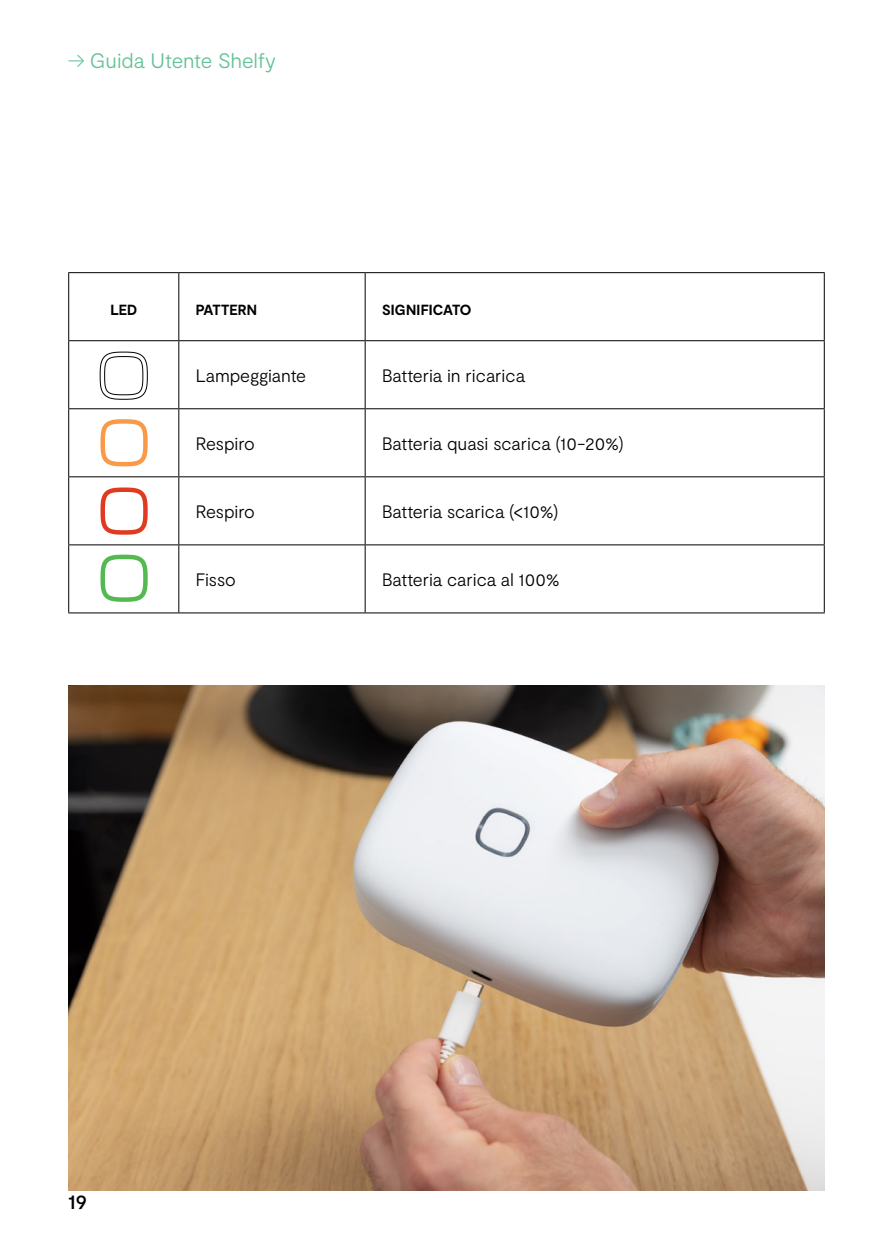
<style>
.page{position:relative;width:893px;height:1259px;background:#fff}
.page>*{position:absolute;margin:0;border:0;box-sizing:border-box;transform-origin:0 0}
.t1{font:300 21px "Moderat";letter-spacing:-.01em;color:#62c196}
.t2{font:500 21px "Moderat";color:#000}
.t3{font:300 18px "Moderat";color:#000}
.t4{font:700 14.7px "Moderat";letter-spacing:.01em;color:#000}
.s1{font-weight:700}
</style>
<div class="page">
<img style="left:68px;top:685px;width:757px;height:506px">
<hr style="left:68px;top:272px;width:111px;height:1px;background:#000">
<hr style="left:68px;top:273px;width:1px;height:67px;background:#000">
<hr style="left:179px;top:272px;width:186px;height:1px;background:#000">
<hr style="left:178px;top:273px;width:1px;height:67px;background:#000">
<hr style="left:365px;top:272px;width:460px;height:1px;background:#000">
<hr style="left:365px;top:273px;width:1px;height:67px;background:#000">
<hr style="left:824px;top:273px;width:1px;height:67px;background:#000">
<hr style="left:68px;top:340px;width:111px;height:1px;background:#000">
<hr style="left:68px;top:341px;width:1px;height:67px;background:#000">
<hr style="left:179px;top:340px;width:186px;height:1px;background:#000">
<hr style="left:178px;top:341px;width:1px;height:67px;background:#000">
<hr style="left:365px;top:340px;width:460px;height:1px;background:#000">
<hr style="left:365px;top:341px;width:1px;height:67px;background:#000">
<hr style="left:824px;top:341px;width:1px;height:67px;background:#000">
<hr style="left:68px;top:408px;width:111px;height:1px;background:#000">
<hr style="left:68px;top:409px;width:1px;height:67px;background:#000">
<hr style="left:179px;top:408px;width:186px;height:1px;background:#000">
<hr style="left:178px;top:409px;width:1px;height:67px;background:#000">
<hr style="left:365px;top:408px;width:460px;height:1px;background:#000">
<hr style="left:365px;top:409px;width:1px;height:67px;background:#000">
<hr style="left:824px;top:409px;width:1px;height:67px;background:#000">
<hr style="left:68px;top:476px;width:111px;height:1px;background:#000">
<hr style="left:68px;top:477px;width:1px;height:67px;background:#000">
<hr style="left:179px;top:476px;width:186px;height:1px;background:#000">
<hr style="left:178px;top:477px;width:1px;height:67px;background:#000">
<hr style="left:365px;top:476px;width:460px;height:1px;background:#000">
<hr style="left:365px;top:477px;width:1px;height:67px;background:#000">
<hr style="left:824px;top:477px;width:1px;height:67px;background:#000">
<hr style="left:68px;top:544px;width:111px;height:1px;background:#000">
<hr style="left:68px;top:545px;width:1px;height:67px;background:#000">
<hr style="left:179px;top:544px;width:186px;height:1px;background:#000">
<hr style="left:178px;top:545px;width:1px;height:67px;background:#000">
<hr style="left:365px;top:544px;width:460px;height:1px;background:#000">
<hr style="left:365px;top:545px;width:1px;height:67px;background:#000">
<hr style="left:824px;top:545px;width:1px;height:67px;background:#000">
<hr style="left:68px;top:612px;width:111px;height:1px;background:#000">
<hr style="left:179px;top:612px;width:186px;height:1px;background:#000">
<hr style="left:365px;top:612px;width:460px;height:1px;background:#000">
<svg style="left:99px;top:340px;width:49px;height:70px"></svg>
<svg style="left:101px;top:419px;width:47px;height:47px"></svg>
<svg style="left:101px;top:487px;width:47px;height:48px"></svg>
<svg style="left:101px;top:554px;width:47px;height:48px"></svg>
<p class="t1" style="left:68px;top:48px;width:210px"><span class="s1">→</span> Guida Utente Shelfy</p>
<p class="t4" style="left:110px;top:301px;width:28px">LED</p>
<p class="t4" style="left:196px;top:301px;width:63px">PATTERN</p>
<p class="t4" style="left:382px;top:301px;width:91px">SIGNIFICATO</p>
<p class="t3" style="left:196px;top:364px;width:112px">Lampeggiante</p>
<p class="t3" style="left:382px;top:364px;width:144px">Batteria in ricarica</p>
<p class="t3" style="left:196px;top:433px;width:60px">Respiro</p>
<p class="t3" style="left:382px;top:433px;width:243px">Batteria quasi scarica (10-20%)</p>
<p class="t3" style="left:196px;top:501px;width:60px">Respiro</p>
<p class="t3" style="left:382px;top:501px;width:178px">Batteria scarica (&lt;10%)</p>
<p class="t3" style="left:196px;top:569px;width:41px">Fisso</p>
<p class="t3" style="left:382px;top:569px;width:179px">Batteria carica al 100%</p>
<p class="t2" style="left:69px;top:1188px;width:20px">19</p>
</div>
